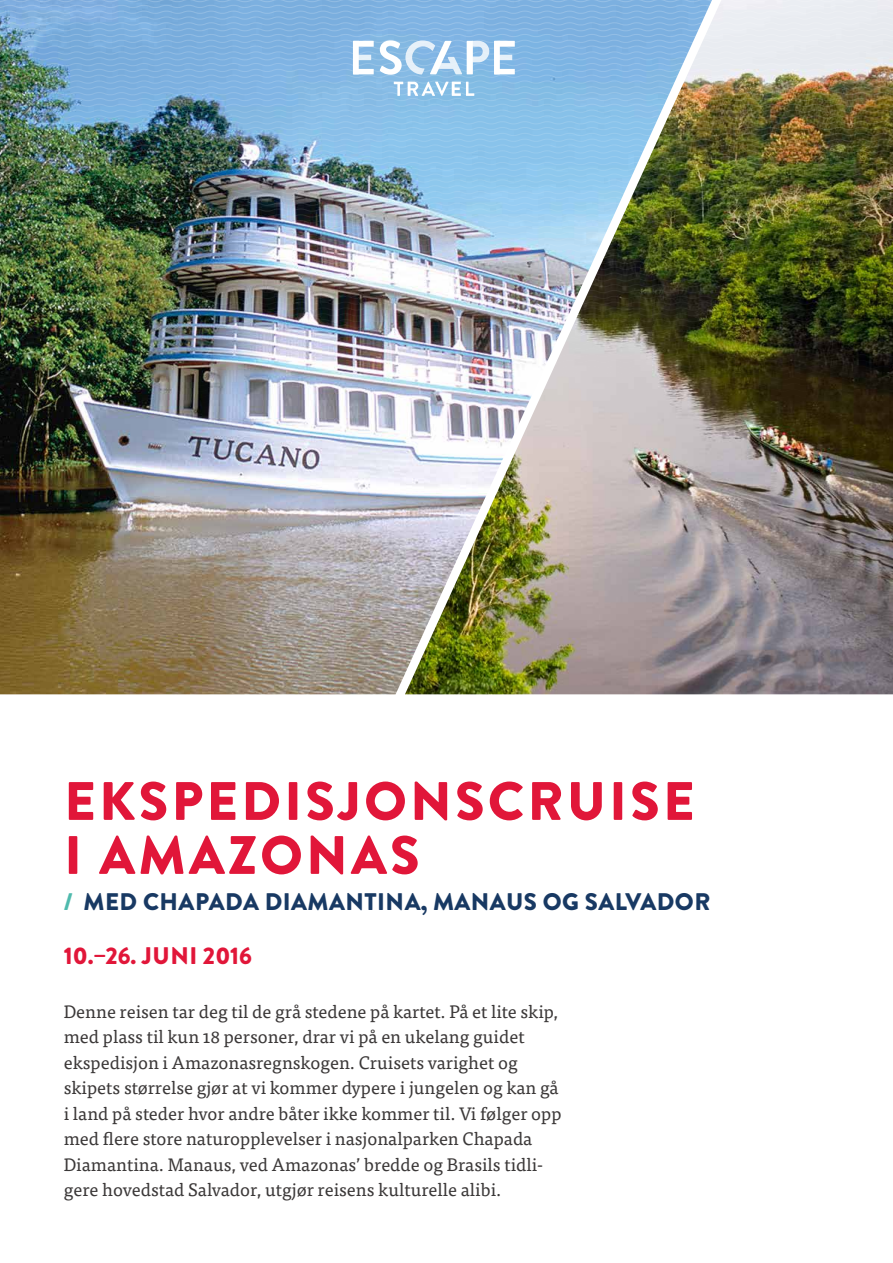
<style>
.page{position:relative;width:893px;height:1263px;background:#fff}
.page>*{position:absolute;margin:0;border:0;box-sizing:border-box;transform-origin:0 0}
.t1{font:900 54px/54px "Brandon Grotesque";letter-spacing:.06em;color:#e11639}
.t2{font:900 24px "Brandon Grotesque";letter-spacing:.02em;color:#183963}
.t3{font:900 24px "Brandon Grotesque";color:#e11639}
.t4{font:18px/25.5px "Tisa OT";color:#3b3838}
.s1{color:#4fbaad}
</style>
<div class="page">
<img style="left:0;top:428px;width:405px;height:266px">
<img style="left:405px;top:428px;width:488px;height:266px">
<img style="left:0;top:0;width:893px;height:428px">
<h1 class="t1" style="left:64px;top:775px;width:632px">EKSPEDISJONSCRUISE<br>I AMAZONAS</h1>
<h2 class="t2" style="left:64px;top:885px;width:648px"><span class="s1">/</span> MED CHAPADA DIAMANTINA, MANAUS OG SALVADOR</h2>
<h2 class="t3" style="left:64px;top:939px;width:190px">10.–26. JUNI 2016</h2>
<p class="t4" style="left:64px;top:999px;width:499px">Denne reisen tar deg til de grå stedene på kartet. På et lite skip, med plass til kun 18 personer, drar vi på en ukelang guidet ekspedisjon i Amazonasregnskogen. Cruisets varighet og skipets størrelse gjør at vi kommer dypere i jungelen og kan gå i land på steder hvor andre båter ikke kommer til. Vi følger opp med flere store naturopplevelser i nasjonalparken Chapada Diamantina. Manaus, ved Amazonas’ bredde og Brasils tidli&shy;gere hovedstad Salvador, utgjør reisens kulturelle alibi.</p>
</div>
